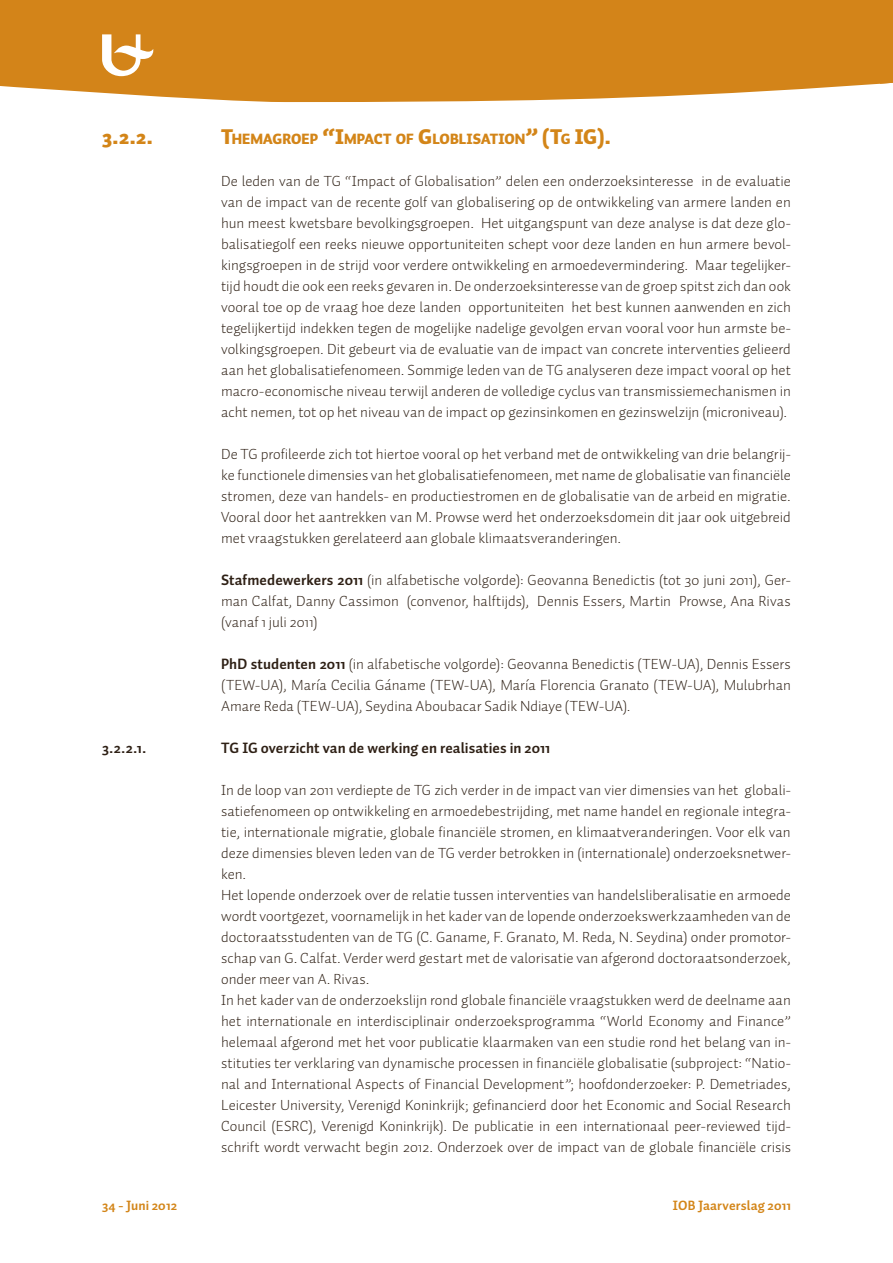
<style>
.page{position:relative;width:893px;height:1263px;background:#fff}
.page>*{position:absolute;margin:0;border:0;box-sizing:border-box;transform-origin:0 0}
.t1{font:900 21px "Auto 1";color:#d38518}
.t2{font:300 15px/21px "Auto 1";color:#2e2015;text-align:justify}
.t3{font:700 15px "Auto 1";letter-spacing:.005em;color:#2e2015}
.t4{font:900 14.7px "Auto 1";color:#d38518}
.t5{font:700 13.5px "Auto 1";letter-spacing:.015em;color:#d38518}
.s1{font-size:21px}
.s2{font-weight:700}
</style>
<div class="page">
<div style="left:0;top:0;width:893px;height:102px;background:#d38419"></div>
<svg style="left:102px;top:34px;width:52px;height:42px"></svg>
<h1 class="t1" style="left:102px;top:123px;width:92px">3.2.2. T</h1>
<p class="t4" style="left:232px;top:129px;width:381px">HEMAGROEP <span class="s1">“I</span>MPACT OF <span class="s1">G</span>LOBLISATION<span class="s1">” (T</span>G <span class="s1">IG).</span></p>
<p class="t2" style="left:221px;top:170px;width:571px">De leden van de TG “Impact of Globalisation” delen een onderzoeksinteresse in de evaluatie van de impact van de recente golf van globalisering op de ontwikkeling van armere landen en hun meest kwetsbare bevolkingsgroepen. Het uitgangspunt van deze analyse is dat deze glo&shy;balisatiegolf een reeks nieuwe opportuniteiten schept voor deze landen en hun armere bevol&shy;kingsgroepen in de strijd voor verdere ontwikkeling en armoedevermindering. Maar tegelijker&shy;tijd houdt die ook een reeks gevaren in. De onderzoeksinteresse van de groep spitst zich dan ook vooral toe op de vraag hoe deze landen opportuniteiten het best kunnen aanwenden en zich tegelijkertijd indekken tegen de mogelijke nadelige gevolgen ervan vooral voor hun armste be&shy;volkingsgroepen. Dit gebeurt via de evaluatie van de impact van concrete interventies gelieerd aan het globalisatiefenomeen. Sommige leden van de TG analyseren deze impact vooral op het macro-economische niveau terwijl anderen de volledige cyclus van transmissiemechanismen in acht nemen, tot op het niveau van de impact op gezinsinkomen en gezinswelzijn (microniveau).</p>
<p class="t2" style="left:221px;top:443px;width:571px">De TG profileerde zich tot hiertoe vooral op het verband met de ontwikkeling van drie belangrij&shy;ke functionele dimensies van het globalisatiefenomeen, met name de globalisatie van financiële stromen, deze van handels- en productiestromen en de globalisatie van de arbeid en migratie.<br>Vooral door het aantrekken van M. Prowse werd het onderzoeksdomein dit jaar ook uitgebreid met vraagstukken gerelateerd aan globale klimaatsveranderingen.</p>
<p class="t2" style="left:221px;top:569px;width:571px"><span class="s2">Stafmedewerkers 2011</span> (in alfabetische volgorde): Geovanna Benedictis (tot 30 juni 2011), Ger&shy;man Calfat, Danny Cassimon (convenor, halftijds), Dennis Essers, Martin Prowse, Ana Rivas (vanaf 1 juli 2011)</p>
<p class="t2" style="left:221px;top:653px;width:571px"><span class="s2">PhD studenten 2011</span> (in alfabetische volgorde): Geovanna Benedictis (TEW-UA), Dennis Essers (TEW-UA), María Cecilia Gáname (TEW-UA), María Florencia Granato (TEW-UA), Mulubrhan Amare Reda (TEW-UA), Seydina Aboubacar Sadik Ndiaye (TEW-UA).</p>
<p class="t3" style="left:102px;top:738px;width:46px">3.2.2.1.</p>
<p class="t3" style="left:221px;top:738px;width:331px">TG IG overzicht van de werking en realisaties in 2011</p>
<p class="t2" style="left:221px;top:779px;width:571px;text-align:left">In de loop van 2011 verdiepte de TG zich verder in de impact van vier dimensies van het globali&shy;satiefenomeen op ontwikkeling en armoedebestrijding, met name handel en regionale integra&shy;tie, internationale migratie, globale financiële stromen, en klimaatveranderingen. Voor elk van deze dimensies bleven leden van de TG verder betrokken in (internationale) onderzoeksnetwer&shy;ken.<br>Het lopende onderzoek over de relatie tussen interventies van handelsliberalisatie en armoede wordt voortgezet, voornamelijk in het kader van de lopende onderzoekswerkzaamheden van de doctoraatsstudenten van de TG (C. Ganame, F. Granato, M. Reda, N. Seydina) onder promotor&shy;schap van G. Calfat. Verder werd gestart met de valorisatie van afgerond doctoraatsonderzoek, onder meer van A. Rivas.<br>In het kader van de onderzoekslijn rond globale financiële vraagstukken werd de deelname aan het internationale en interdisciplinair onderzoeksprogramma “World Economy and Finance” helemaal afgerond met het voor publicatie klaarmaken van een studie rond het belang van in&shy;stituties ter verklaring van dynamische processen in financiële globalisatie (subproject: “Natio&shy;nal and International Aspects of Financial Development”; hoofdonderzoeker: P. Demetriades, Leicester University, Verenigd Koninkrijk; gefinancierd door het Economic and Social Research Council (ESRC), Verenigd Koninkrijk). De publicatie in een internationaal peer-reviewed tijd&shy;schrift wordt verwacht begin 2012. Onderzoek over de impact van de globale financiële crisis</p>
<p class="t5" style="left:102px;top:1197px;width:76px">34 - Juni 2012</p>
<p class="t5" style="left:672px;top:1197px;width:120px">IOB Jaarverslag 2011</p>
</div>
